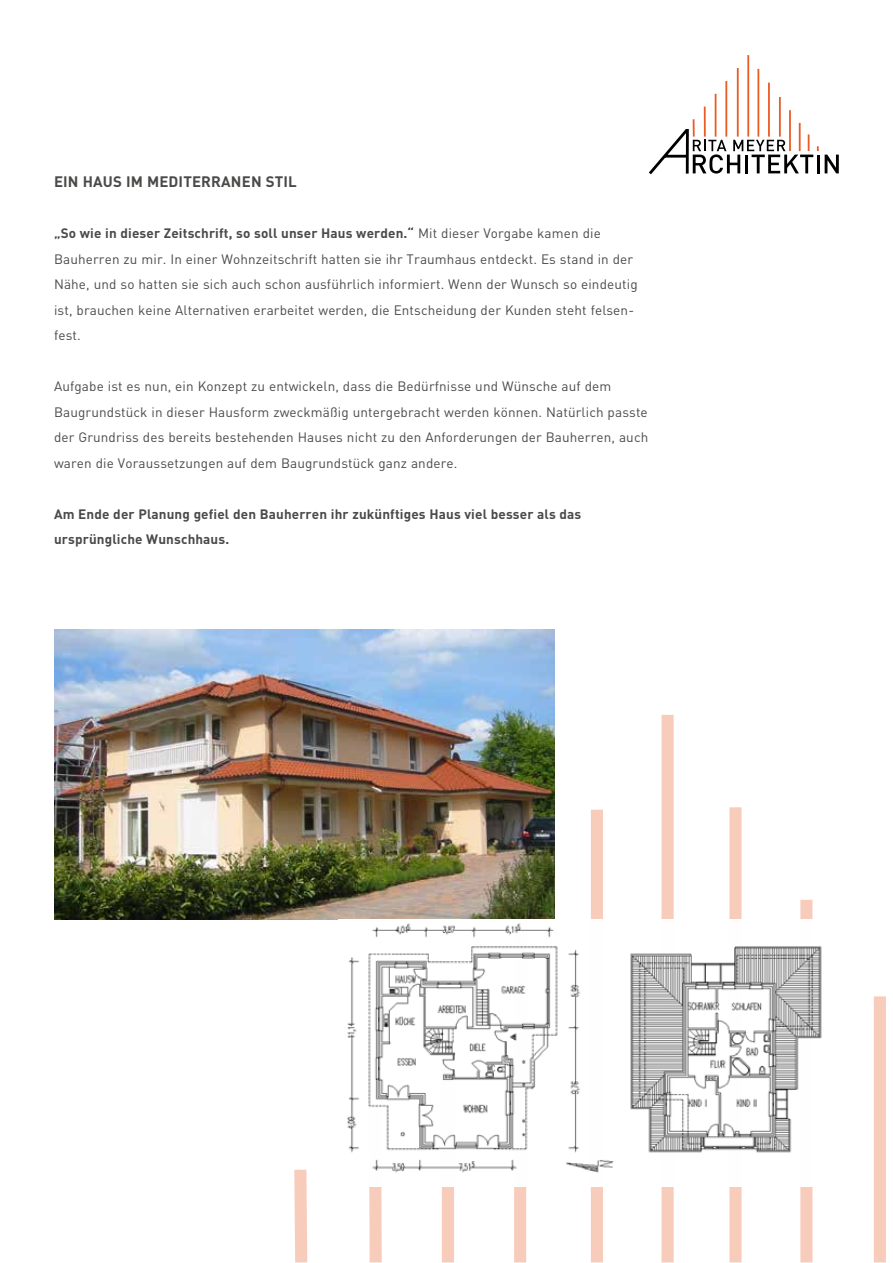
<style>
.page{position:relative;width:893px;height:1263px;background:#fff}
.page>*{position:absolute;margin:0;border:0;box-sizing:border-box;transform-origin:0 0}
.t1{font:700 15px "FFDIN";letter-spacing:.01em;color:#4a4a49}
.t2{font:13.5px/25.5px "FFDIN";letter-spacing:.01em;color:#4a4a49}
.t3{font:700 13.5px/25.5px "FFDIN";letter-spacing:.01em;color:#4a4a49}
.s1{font-weight:700}
</style>
<div class="page">
<svg style="left:294px;top:715px;width:592px;height:548px"></svg>
<hr style="left:817px;top:155px;width:3px;height:18px;background:#000">
<svg style="left:825px;top:155px;width:14px;height:18px"></svg>
<hr style="left:704px;top:107px;width:2px;height:30px;background:#eb5c25">
<hr style="left:715px;top:94px;width:1px;height:43px;background:#eb5c25">
<hr style="left:725px;top:81px;width:2px;height:56px;background:#eb5c25">
<hr style="left:737px;top:68px;width:2px;height:69px;background:#eb5c25">
<hr style="left:747px;top:55px;width:2px;height:82px;background:#eb5c25">
<hr style="left:757px;top:69px;width:2px;height:68px;background:#eb5c25">
<hr style="left:768px;top:83px;width:2px;height:54px;background:#eb5c25">
<hr style="left:779px;top:97px;width:2px;height:40px;background:#eb5c25">
<hr style="left:789px;top:110px;width:2px;height:41px;background:#eb5c25">
<svg style="left:649px;top:119px;width:170px;height:56px"></svg>
<img style="left:54px;top:629px;width:500px;height:290px">
<img style="left:339px;top:919px;width:500px;height:268px">
<p class="t1" style="left:54px;top:172px;width:244px">EIN HAUS IM MEDITERRANEN STIL</p>
<p class="t2" style="left:54px;top:221px;width:585px"><span class="s1">„So wie in dieser Zeitschrift, so soll unser Haus werden.“</span> Mit dieser Vorgabe kamen die Bauherren zu mir. In einer Wohnzeitschrift hatten sie ihr Traumhaus entdeckt. Es stand in der Nähe, und so hatten sie sich auch schon ausführlich informiert. Wenn der Wunsch so eindeutig ist, brauchen keine Alternativen erarbeitet werden, die Entscheidung der Kunden steht felsen&shy;fest.</p>
<p class="t2" style="left:54px;top:374px;width:596px">Aufgabe ist es nun, ein Konzept zu entwickeln, dass die Bedürfnisse und Wünsche auf dem Baugrundstück in dieser Hausform zweckmäßig untergebracht werden können. Natürlich passte der Grundriss des bereits bestehenden Hauses nicht zu den Anforderungen der Bauherren, auch waren die Voraussetzungen auf dem Baugrundstück ganz andere.</p>
<p class="t3" style="left:54px;top:501px;width:529px">Am Ende der Planung gefiel den Bauherren ihr zukünftiges Haus viel besser als das ursprüngliche Wunschhaus.</p>
</div>
